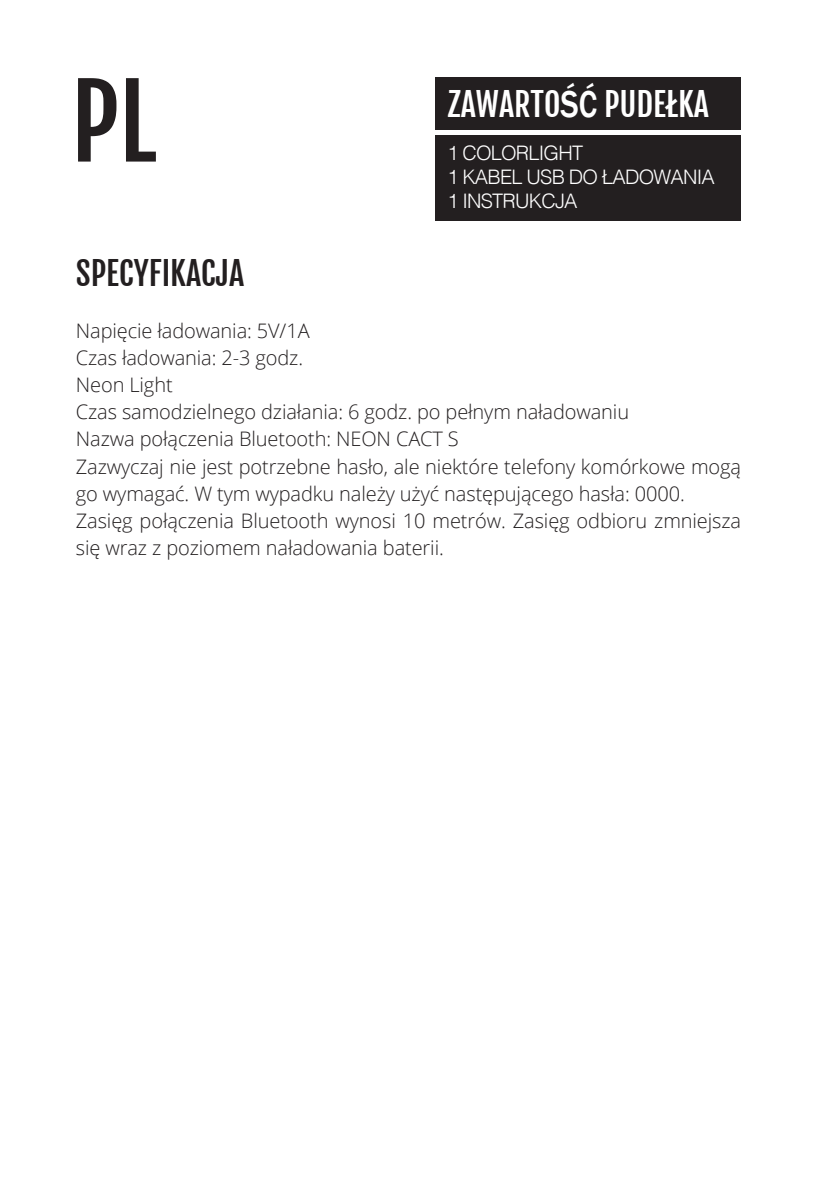
<style>
.page{position:relative;width:817px;height:1191px;background:#fff}
.page>*{position:absolute;margin:0;border:0;box-sizing:border-box;transform-origin:0 0}
.t1{font:100px "Fjalla One";color:#231f20}
.t2{font:32px "Fjalla One";color:#fff}
.t3{font:32px "Fjalla One";color:#231f20}
.t4{font:300 20px/27.2px "Open Sans";letter-spacing:-.005em;color:#231f20}
.t5{font:300 20px/24px "Helvetica";letter-spacing:-.04em;color:#fff}
.s1{font-family:"Franklin Gothic";font-weight:500;font-size:38.4px}
</style>
<div class="page">
<div style="left:435px;top:77px;width:305px;height:53px;background:#231f20"></div>
<div style="left:435px;top:135px;width:305px;height:86px;background:#231f20"></div>
<h1 class="t1" style="left:71px;top:61px;width:87px">PL</h1>
<h2 class="t2" style="left:447px;top:85px;width:263px">ZAWARTO<span class="s1">ŚĆ</span> PUDEŁKA</h2>
<p class="t5" style="left:447px;top:139px;width:269px">1 COLORLIGHT<br>1 KABEL USB DO ŁADOWANIA<br>1 INSTRUKCJA</p>
<h2 class="t3" style="left:76px;top:254px;width:170px">SPECYFIKACJA</h2>
<p class="t4" style="left:76px;top:316px;width:666px">Napięcie ładowania: 5V/1A<br>Czas ładowania: 2-3 godz.<br>Neon Light<br>Czas samodzielnego działania: 6 godz. po pełnym naładowaniu<br>Nazwa połączenia Bluetooth: NEON CACT S<br>Zazwyczaj nie jest potrzebne hasło, ale niektóre telefony komórkowe mogą go wymagać. W tym wypadku należy użyć następującego hasła: 0000.<br>Zasięg połączenia Bluetooth wynosi 10 metrów. Zasięg odbioru zmniejsza się wraz z poziomem naładowania baterii.</p>
</div>
